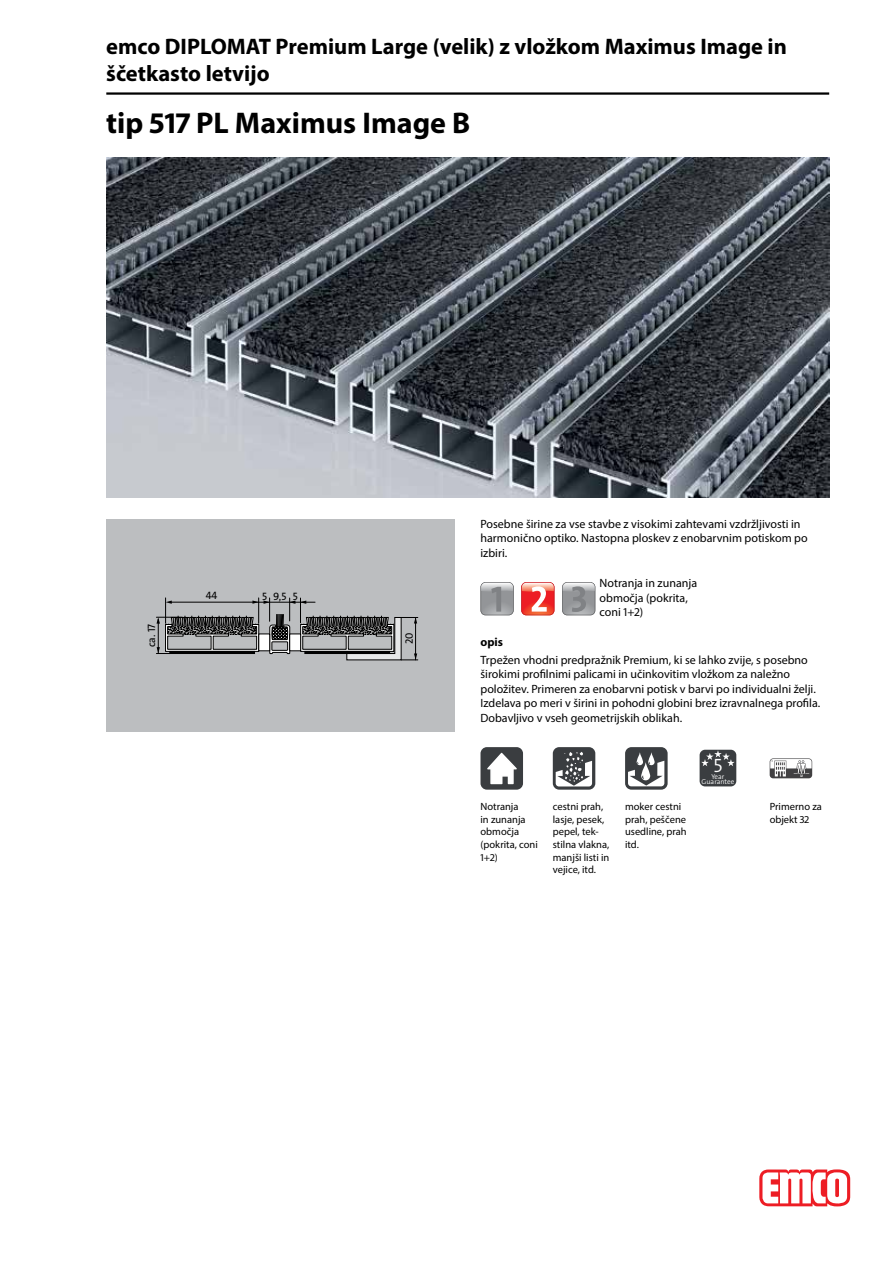
<style>
.page{position:relative;width:893px;height:1263px;background:#fff}
.page>*{position:absolute;margin:0;border:0;box-sizing:border-box;transform-origin:0 0}
.t1{font:700 30px "Myriad Pro";color:#000}
.t2{font:700 22.5px/27px "Myriad Pro";color:#000}
.t3{font:300 19.5px "The Sans Os F";color:#fff}
.t4{font:12px/14.4px "Myriad Pro";color:#000}
.t5{font:700 12px "Myriad Pro";color:#000}
.t6{font:10.8px "The Sans Os F";color:#000}
.t7{font:10.5px/12.6px "Myriad Pro";color:#000}
.t8{font:300 7.05px/5.2px "The Sans Os F";color:#fff;text-align:center}
</style>
<div class="page">
<img style="left:106px;top:157px;width:723px;height:340px">
<hr style="left:106px;top:92px;width:723px;height:3px;background:#000">
<svg style="left:759px;top:1169px;width:91px;height:37px"></svg>
<div style="left:106px;top:519px;width:349px;height:212px;background:#bcbec0"></div>
<svg style="left:156px;top:598px;width:262px;height:63px"></svg>
<div style="left:259px;top:634px;width:11px;height:17px;background:#fff"></div>
<div style="left:258px;top:634px;width:12px;height:17px;border:1px solid #000"></div>
<div style="left:290px;top:634px;width:11px;height:17px;background:#fff"></div>
<div style="left:289px;top:634px;width:12px;height:17px;border:1px solid #000"></div>
<svg style="left:521px;top:582px;width:33px;height:33px"></svg>
<svg style="left:562px;top:582px;width:33px;height:33px"></svg>
<svg style="left:480px;top:582px;width:34px;height:33px"></svg>
<div style="left:480px;top:747px;width:43px;height:43px;background:#3a3d40;border-radius:6px"></div>
<svg style="left:487px;top:753px;width:30px;height:31px"></svg>
<svg style="left:553px;top:747px;width:42px;height:43px"></svg>
<svg style="left:556px;top:752px;width:36px;height:34px"></svg>
<div style="left:625px;top:747px;width:43px;height:43px;background:linear-gradient(to right,#3a3d40,#3a3d40);border-radius:6px"></div>
<svg style="left:628px;top:752px;width:36px;height:34px"></svg>
<div style="left:700px;top:750px;width:36px;height:36px;background:#3a3d40;border-radius:5px"></div>
<svg style="left:701px;top:750px;width:34px;height:16px"></svg>
<svg style="left:770px;top:758px;width:42px;height:20px"></svg>
<h2 class="t2" style="left:106px;top:32px;width:682px">emco DIPLOMAT Premium Large (velik) z vložkom Maximus Image in ščetkasto letvijo</h2>
<h1 class="t1" style="left:106px;top:103px;width:365px">tip 517 PL Maximus Image B</h1>
<p class="t6" style="left:206px;top:589px;width:13px">44</p>
<p class="t6" style="left:262px;top:589px;width:37px">5 9,5 5</p>
<p class="t6" style="left:144px;top:647px;width:25px;rotate:-90deg">ca. 17</p>
<p class="t6" style="left:402px;top:644px;width:13px;rotate:-90deg">20</p>
<p class="t4" style="left:480px;top:516px;width:329px">Posebne širine za vse stavbe z visokimi zahtevami vzdržljivosti in harmonično optiko. Nastopna ploskev z enobarvnim potiskom po izbiri.</p>
<p class="t4" style="left:600px;top:576px;width:99px">Notranja in zunanja območja (pokrita, coni 1+2)</p>
<p class="t5" style="left:480px;top:634px;width:24px">opis</p>
<p class="t4" style="left:480px;top:652px;width:341px">Trpežen vhodni predpražnik Premium, ki se lahko zvije, s posebno širokimi profilnimi palicami in učinkovitim vložkom za naležno položitev. Primeren za enobarvni potisk v barvi po individualni želji.<br>Izdelava po meri v širini in pohodni globini brez izravnalnega profila.<br>Dobavljivo v vseh geometrijskih oblikah.</p>
<p class="t7" style="left:480px;top:800px;width:59px">Notranja<br>in zunanja območja (pokrita, coni<br>1+2)</p>
<p class="t7" style="left:553px;top:800px;width:58px">cestni prah, lasje, pesek, pepel, tek&shy;stilna vlakna, manjši listi in vejice, itd.</p>
<p class="t7" style="left:625px;top:800px;width:63px">moker cestni prah, peščene usedline, prah itd.</p>
<h3 class="t3" style="left:713px;top:753px;width:10px">5</h3>
<p class="t8" style="left:702px;top:774px;width:34px">Year<br>Guarantee</p>
<p class="t7" style="left:770px;top:800px;width:54px">Primerno za objekt 32</p>
</div>
